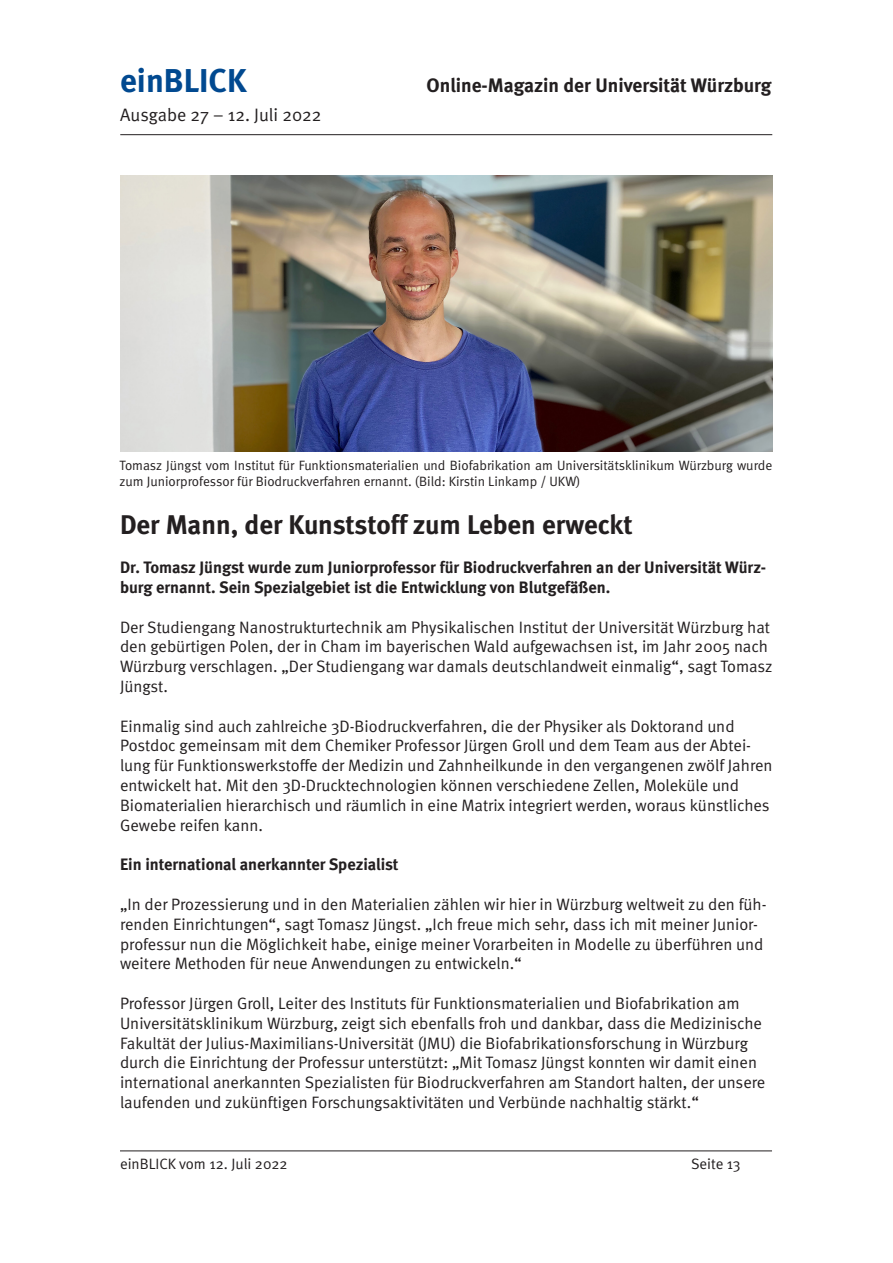
<style>
.page{position:relative;width:893px;height:1263px;background:#fff}
.page>*{position:absolute;margin:0;border:0;box-sizing:border-box;transform-origin:0 0}
.t1{font:700 33px "Meta";color:#014990}
.t2{font:700 27px "Meta";color:#231f20}
.t3{font:700 19.5px "Meta";color:#231f20}
.t4{font:18px "Meta Normal";color:#231f20}
.t5{font:16.5px/19.8px "Meta Normal";color:#231f20}
.t6{font:700 16.5px/19.8px "Meta";color:#231f20}
.t7{font:15px "Meta Normal";color:#231f20}
.t8{font:13.5px/16.2px "Meta Normal";color:#231f20}
</style>
<div class="page">
<hr style="left:120px;top:134px;width:652px;height:1px;background:#231f20">
<hr style="left:120px;top:1150px;width:652px;height:1px;background:#231f20">
<img style="left:120px;top:175px;width:652px;height:277px">
<h1 class="t1" style="left:120px;top:61px;width:128px">einBLICK</h1>
<p class="t3" style="left:427px;top:74px;width:346px">Online-Magazin der Universität Würzburg</p>
<p class="t4" style="left:120px;top:105px;width:203px">Ausgabe 27 – 12. Juli 2022</p>
<p class="t8" style="left:120px;top:457px;width:654px">Tomasz Jüngst vom Institut für Funktionsmaterialien und Biofabrikation am Universitätsklinikum Würzburg wurde zum Juniorprofessor für Biodruckverfahren ernannt. (Bild: Kirstin Linkamp / UKW)</p>
<h2 class="t2" style="left:120px;top:508px;width:514px">Der Mann, der Kunststoff zum Leben erweckt</h2>
<p class="t6" style="left:120px;top:557px;width:648px">Dr. Tomasz Jüngst wurde zum Juniorprofessor für Biodruckverfahren an der Universität Würz&shy;burg ernannt. Sein Spezialgebiet ist die Entwicklung von Blutgefäßen.</p>
<p class="t5" style="left:120px;top:617px;width:654px">Der Studiengang Nanostrukturtechnik am Physikalischen Institut der Universität Würzburg hat den gebürtigen Polen, der in Cham im bayerischen Wald aufgewachsen ist, im Jahr 2005 nach Würzburg verschlagen. „Der Studiengang war damals deutschlandweit einmalig“, sagt Tomasz Jüngst.</p>
<p class="t5" style="left:120px;top:716px;width:654px">Einmalig sind auch zahlreiche 3D-Biodruckverfahren, die der Physiker als Doktorand und Postdoc gemeinsam mit dem Chemiker Professor Jürgen Groll und dem Team aus der Abtei&shy;lung für Funktionswerkstoffe der Medizin und Zahnheilkunde in den vergangenen zwölf Jahren entwickelt hat. Mit den 3D-Drucktechnologien können verschiedene Zellen, Moleküle und Biomaterialien hierarchisch und räumlich in eine Matrix integriert werden, woraus künstliches Gewebe reifen kann.</p>
<p class="t6" style="left:120px;top:854px;width:280px">Ein international anerkannter Spezialist</p>
<p class="t5" style="left:120px;top:894px;width:648px">„In der Prozessierung und in den Materialien zählen wir hier in Würzburg weltweit zu den füh&shy;renden Einrichtungen“, sagt Tomasz Jüngst. „Ich freue mich sehr, dass ich mit meiner Junior&shy;professur nun die Möglichkeit habe, einige meiner Vorarbeiten in Modelle zu überführen und weitere Methoden für neue Anwendungen zu entwickeln.“</p>
<p class="t5" style="left:120px;top:993px;width:647px">Professor Jürgen Groll, Leiter des Instituts für Funktionsmaterialien und Biofabrikation am Universitätsklinikum Würzburg, zeigt sich ebenfalls froh und dankbar, dass die Medizinische Fakultät der Julius-Maximilians-Universität (JMU) die Biofabrikationsforschung in Würzburg durch die Einrichtung der Professur unterstützt: „Mit Tomasz Jüngst konnten wir damit einen international anerkannten Spezialisten für Biodruckverfahren am Standort halten, der unsere laufenden und zukünftigen Forschungsaktivitäten und Verbünde nachhaltig stärkt.“</p>
<p class="t7" style="left:120px;top:1155px;width:169px">einBLICK vom 12. Juli 2022</p>
<p class="t7" style="left:691px;top:1155px;width:51px">Seite 13</p>
</div>
